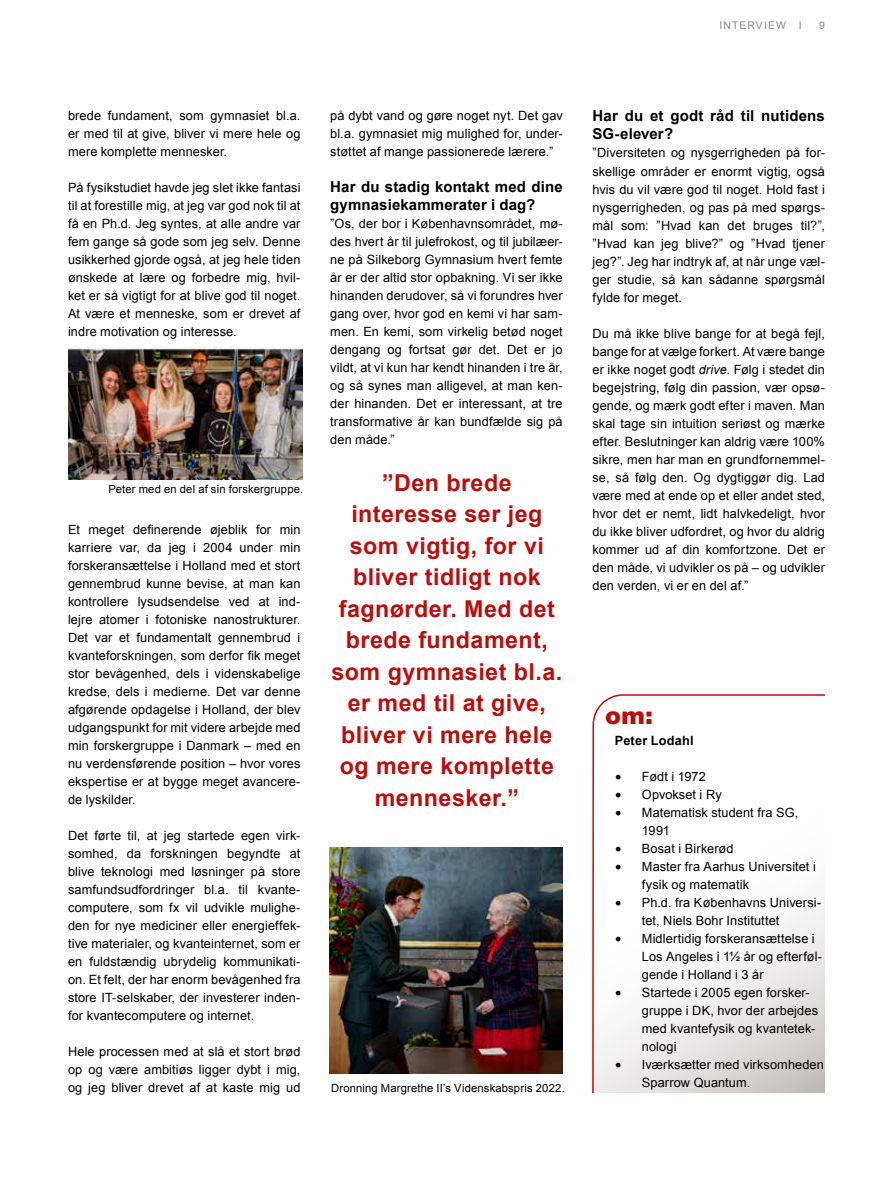
<style>
.page{position:relative;width:893px;height:1178px;background:#fff}
.page>*{position:absolute;margin:0;border:0;box-sizing:border-box;transform-origin:0 0}
.t1{font:900 24px "Arial";color:#bb0e0c}
.t2{font:700 23.25px/31.5px "Arial";letter-spacing:.02em;color:#bb0e0c;text-align:center}
.t3{font:700 15px/18px "Arial";letter-spacing:.01em;color:#000}
.t4{font:12.75px/18px "Arial";letter-spacing:.01em;color:#000;text-align:justify}
.t5{font:700 12.75px "Arial";letter-spacing:.015em;color:#000}
.t6{font:11.25px "Arial";letter-spacing:.015em;color:#000}
.t7{font:10.5px "Arial";letter-spacing:.1em;color:#878787}
.s1{font-style:italic}
.s2{font-family:"Minion Pro";font-size:18px}
</style>
<div class="page">
<svg style="left:592px;top:694px;width:233px;height:399px"></svg>
<img style="left:330px;top:847px;width:233px;height:226px">
<img style="left:68px;top:345px;width:234px;height:134px">
<p class="t7" style="left:719px;top:18px;width:84px">INTERVIEW I</p>
<p class="t7" style="left:819px;top:18px;width:7px">9</p>
<p class="t4" style="left:68px;top:106px;width:234px">brede fundament, som gymnasiet bl.a. er med til at give, bliver vi mere hele og mere komplette mennesker.</p>
<p class="t4" style="left:68px;top:179px;width:234px">På fysikstudiet havde jeg slet ikke fantasi til at forestille mig, at jeg var god nok til at få en Ph.d. Jeg syntes, at alle andre var fem gange så gode som jeg selv. Denne usikkerhed gjorde også, at jeg hele tiden ønskede at lære og forbedre mig, hvil&shy;ket er så vigtigt for at blive god til noget.<br>At være et menneske, som er drevet af indre motivation og interesse.</p>
<p class="t6" style="left:108px;top:482px;width:196px">Peter med en del af sin forskergruppe.</p>
<p class="t4" style="left:68px;top:521px;width:234px">Et meget definerende øjeblik for min karriere var, da jeg i 2004 under min forskeransættelse i Holland med et stort gennembrud kunne bevise, at man kan kontrollere lysudsendelse ved at ind&shy;lejre atomer i fotoniske nanostrukturer.<br>Det var et fundamentalt gennembrud i kvanteforskningen, som derfor fik meget stor bevågenhed, dels i videnskabelige kredse, dels i medierne. Det var denne afgørende opdagelse i Holland, der blev udgangspunkt for mit videre arbejde med min forskergruppe i Danmark – med en nu verdensførende position – hvor vores ekspertise er at bygge meget avancere&shy;de lyskilder.</p>
<p class="t4" style="left:68px;top:827px;width:234px">Det førte til, at jeg startede egen virk&shy;somhed, da forskningen begyndte at blive teknologi med løsninger på store samfundsudfordringer bl.a. til kvante&shy;computere, som fx vil udvikle mulighe&shy;den for nye mediciner eller energieffek&shy;tive materialer, og kvanteinternet, som er en fuldstændig ubrydelig kommunikati&shy;on. Et felt, der har enorm bevågenhed fra store IT-selskaber, der investerer inden&shy;for kvantecomputere og internet.</p>
<p class="t4" style="left:68px;top:1043px;width:234px">Hele processen med at slå et stort brød op og være ambitiøs ligger dybt i mig, og jeg bliver drevet af at kaste mig ud</p>
<p class="t4" style="left:330px;top:107px;width:234px">på dybt vand og gøre noget nyt. Det gav bl.a. gymnasiet mig mulighed for, under&shy;støttet af mange passionerede lærere.”</p>
<p class="t3" style="left:330px;top:178px;width:234px">Har du stadig kontakt med dine gymnasiekammerater i dag?</p>
<p class="t4" style="left:330px;top:214px;width:234px">”Os, der bor i Københavnsområdet, mø&shy;des hvert år til julefrokost, og til jubilæer&shy;ne på Silkeborg Gymnasium hvert femte år er der altid stor opbakning. Vi ser ikke hinanden derudover, så vi forundres hver gang over, hvor god en kemi vi har sam&shy;men. En kemi, som virkelig betød noget dengang og fortsat gør det. Det er jo vildt, at vi kun har kendt hinanden i tre år, og så synes man alligevel, at man ken&shy;der hinanden. Det er interessant, at tre transformative år kan bundfælde sig på den måde.”</p>
<h2 class="t2" style="left:332px;top:467px;width:232px">”Den brede interesse ser jeg som vigtig, for vi bliver tidligt nok fagnørder. Med det brede fundament, som gymnasiet bl.a. er med til at give, bliver vi mere hele og mere komplette mennesker.”</h2>
<p class="t6" style="left:331px;top:1081px;width:235px">Dronning Margrethe II’s Videnskabspris 2022.</p>
<p class="t3" style="left:592px;top:108px;width:234px">Har du et godt råd til nutidens<br>SG-elever?</p>
<p class="t4" style="left:592px;top:144px;width:234px">”Diversiteten og nysgerrigheden på for&shy;skellige områder er enormt vigtig, også hvis du vil være god til noget. Hold fast i nysgerrigheden, og pas på med spørgs&shy;mål som: ”Hvad kan det bruges til?”, ”Hvad kan jeg blive?” og ”Hvad tjener jeg?”. Jeg har indtryk af, at når unge væl&shy;ger studie, så kan sådanne spørgsmål fylde for meget.</p>
<p class="t4" style="left:592px;top:324px;width:234px">Du må ikke blive bange for at begå fejl, bange for at vælge forkert. At være bange er ikke noget godt <span class="s1">drive</span>. Følg i stedet din begejstring, følg din passion, vær opsø&shy;gende, og mærk godt efter i maven. Man skal tage sin intuition seriøst og mærke efter. Beslutninger kan aldrig være 100% sikre, men har man en grundfornemmel&shy;se, så følg den. Og dygtiggør dig. Lad være med at ende op et eller andet sted, hvor det er nemt, lidt halvkedeligt, hvor du ikke bliver udfordret, og hvor du aldrig kommer ud af din komfortzone. Det er den måde, vi udvikler os på – og udvikler den verden, vi er en del af.”</p>
<h1 class="t1" style="left:605px;top:698px;width:49px">om:</h1>
<p class="t5" style="left:615px;top:732px;width:80px">Peter Lodahl</p>
<p class="t4" style="left:615px;top:768px;width:92px"><span class="s2">•</span> Født i 1972</p>
<p class="t4" style="left:615px;top:786px;width:108px"><span class="s2">•</span> Opvokset i Ry</p>
<p class="t4" style="left:642px;top:804px;width:158px;text-indent:-27px"><span class="s2">•</span> Matematisk student fra SG,<br>1991</p>
<p class="t4" style="left:615px;top:840px;width:120px"><span class="s2">•</span> Bosat i Birkerød</p>
<p class="t4" style="left:642px;top:858px;width:175px;text-indent:-27px"><span class="s2">•</span> Master fra Aarhus Universitet i fysik og matematik</p>
<p class="t4" style="left:642px;top:894px;width:181px;text-indent:-27px"><span class="s2">•</span> Ph.d. fra Københavns Universi&shy;tet, Niels Bohr Instituttet</p>
<p class="t4" style="left:642px;top:930px;width:182px;text-align:left;text-indent:-27px"><span class="s2">•</span> Midlertidig forskeransættelse i<br>Los Angeles i 1½ år og efterføl&shy;gende i Holland i 3 år</p>
<p class="t4" style="left:642px;top:984px;width:178px;text-align:left;text-indent:-27px"><span class="s2">•</span> Startede i 2005 egen forsker&shy;gruppe i DK, hvor der arbejdes med kvantefysik og kvantetek&shy;nologi</p>
<p class="t4" style="left:642px;top:1056px;width:184px;text-indent:-27px"><span class="s2">•</span> Iværksætter med virksomheden<br>Sparrow Quantum.</p>
</div>
